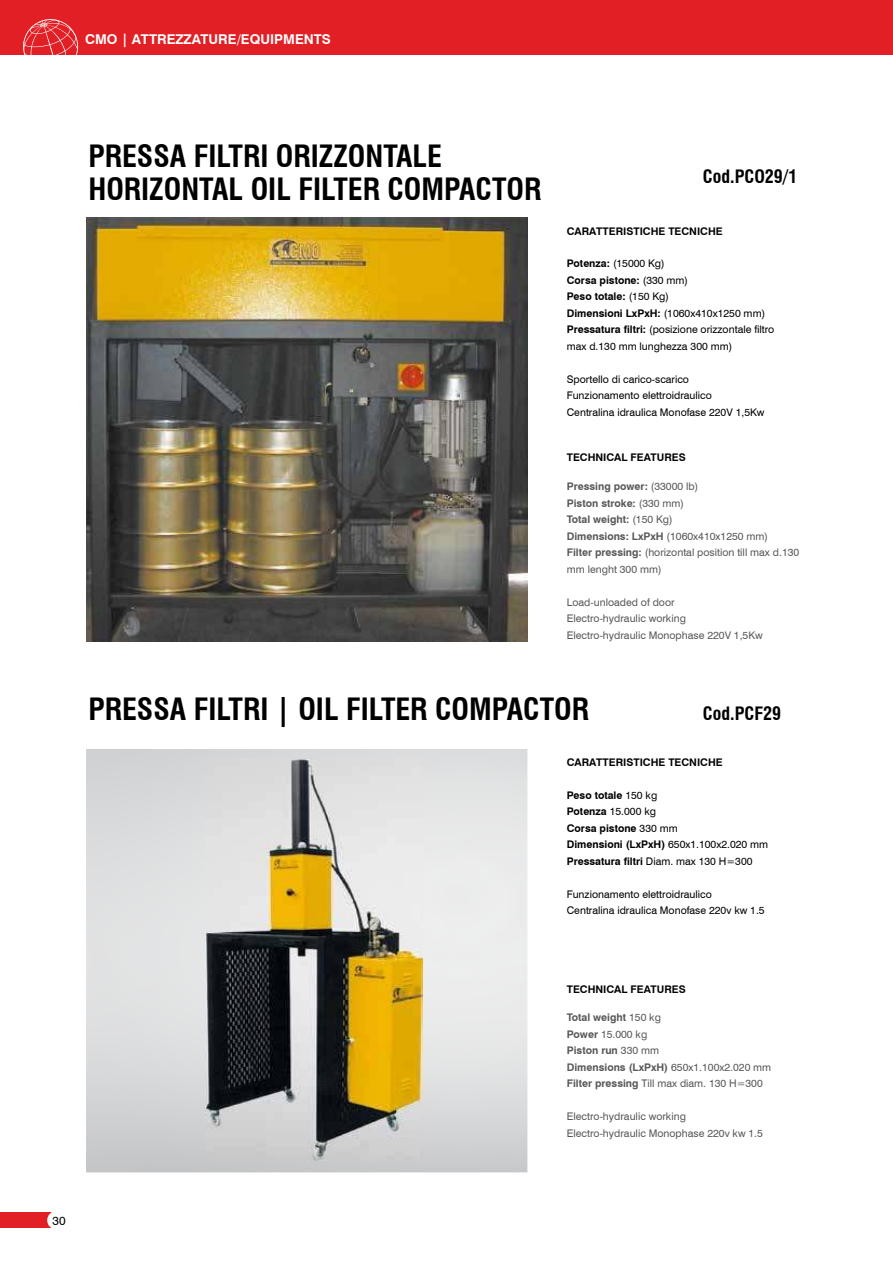
<style>
.page{position:relative;width:893px;height:1263px;background:#fff}
.page>*{position:absolute;margin:0;border:0;box-sizing:border-box;transform-origin:0 0}
.t1{font:700 condensed 30px/33px "Swiss 721 BT";color:#000}
.t2{font:700 condensed 18px "Swiss 721 BT";color:#000}
.t3{font:700 13.5px "Swiss 721 BT";color:#fff}
.t4{font:12px "Swiss 721 BT";color:#000}
.t5{font:10.5px/16.5px "Swiss 721 BT";color:#000}
.t6{font:10.5px/16.5px "Swiss 721 BT";color:#57585a}
.t7{font:700 10.5px/16.5px "Swiss 721 BT";color:#000}
.t8{font:700 10.5px/16.5px "Swiss 721 BT";color:#57585a}
.s1{font-weight:700}
.s2{font-weight:400}
</style>
<div class="page">
<div style="left:0;top:0;width:893px;height:55px;background:#e21f25"></div>
<div style="left:0;top:1212px;width:54px;height:16px;background:#e21f25"></div>
<svg style="left:47px;top:1212px;width:7px;height:16px"></svg>
<svg style="left:23px;top:19px;width:55px;height:36px"></svg>
<img style="left:86px;top:749px;width:441px;height:423px">
<img style="left:86px;top:218px;width:441px;height:423px">
<img style="left:206px;top:758px;width:216px;height:402px">
<p class="t3" style="left:85px;top:34px;width:247px">CMO | ATTREZZATURE/EQUIPMENTS</p>
<h1 class="t1" style="left:88px;top:140px;width:455px">PRESSA FILTRI ORIZZONTALE<br>HORIZONTAL OIL FILTER COMPACTOR</h1>
<h2 class="t2" style="left:703px;top:165px;width:96px">Cod.PCO29/1</h2>
<p class="t7" style="left:567px;top:224px;width:157px">CARATTERISTICHE TECNICHE</p>
<p class="t5" style="left:567px;top:255px;width:209px"><span class="s1">Potenza:</span> (15000 Kg)<br><span class="s1">Corsa pistone:</span> (330 mm)<br><span class="s1">Peso totale:</span> (150 Kg)<br><span class="s1">Dimensioni LxPxH:</span> (1060x410x1250 mm)<br><span class="s1">Pressatura filtri:</span> (posizione orizzontale filtro max d.130 mm lunghezza 300 mm)</p>
<p class="t5" style="left:567px;top:372px;width:199px">Sportello di carico-scarico<br>Funzionamento elettroidraulico<br>Centralina idraulica Monofase 220V 1,5Kw</p>
<p class="t7" style="left:567px;top:450px;width:120px">TECHNICAL FEATURES</p>
<p class="t6" style="left:567px;top:478px;width:234px"><span class="s1">Pressing power:</span> (33000 lb)<br><span class="s1">Piston stroke:</span> (330 mm)<br><span class="s1">Total weight:</span> (150 Kg)<br><span class="s1">Dimensions: LxPxH</span> (1060x410x1250 mm)<br><span class="s1">Filter pressing:</span> (horizontal position till max d.130 mm lenght 300 mm)</p>
<p class="t6" style="left:567px;top:594px;width:197px">Load-unloaded of door<br>Electro-hydraulic working<br>Electro-hydraulic Monophase 220V 1,5Kw</p>
<h1 class="t1" style="left:88px;top:693px;width:502px">PRESSA FILTRI | OIL FILTER COMPACTOR</h1>
<h2 class="t2" style="left:703px;top:702px;width:80px">Cod.PCF29</h2>
<p class="t7" style="left:567px;top:755px;width:157px">CARATTERISTICHE TECNICHE</p>
<p class="t7" style="left:567px;top:787px;width:203px">Peso totale <span class="s2">150 kg<br></span>Potenza <span class="s2">15.000 kg<br></span>Corsa pistone <span class="s2">330 mm<br></span>Dimensioni (LxPxH) <span class="s2">650x1.100x2.020 mm<br></span>Pressatura filtri <span class="s2">Diam. max 130 H=300</span></p>
<p class="t5" style="left:567px;top:886px;width:199px">Funzionamento elettroidraulico<br>Centralina idraulica Monofase 220v kw 1.5</p>
<p class="t7" style="left:567px;top:981px;width:120px">TECHNICAL FEATURES</p>
<p class="t8" style="left:567px;top:1010px;width:206px">Total weight <span class="s2">150 kg<br></span>Power <span class="s2">15.000 kg<br></span>Piston run <span class="s2">330 mm<br></span>Dimensions (LxPxH) <span class="s2">650x1.100x2.020 mm<br></span>Filter pressing <span class="s2">Till max diam. 130 H=300</span></p>
<p class="t6" style="left:567px;top:1108px;width:198px">Electro-hydraulic working<br>Electro-hydraulic Monophase 220v kw 1.5</p>
<p class="t4" style="left:53px;top:1213px;width:15px">30</p>
</div>
